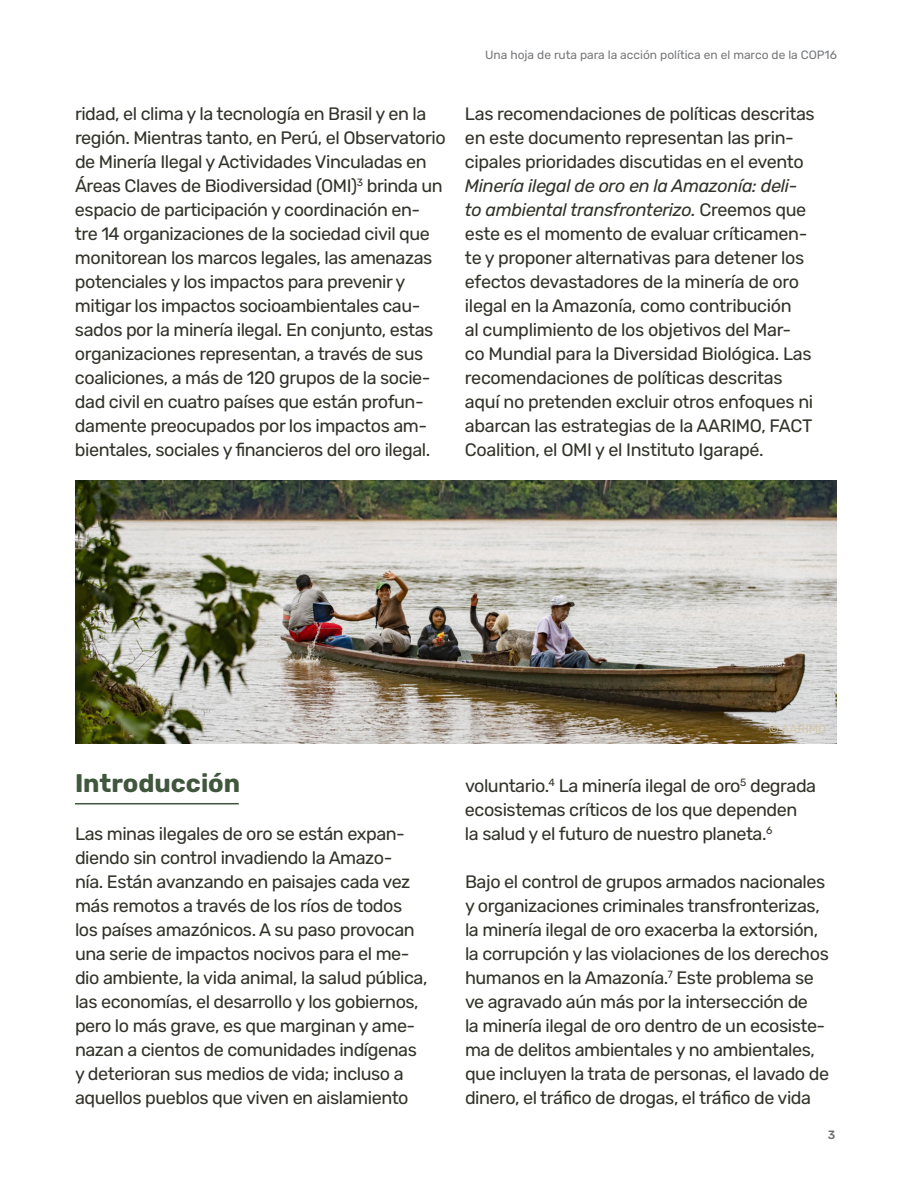
<style>
.page{position:relative;width:918px;height:1188px;background:#fff}
.page>*{position:absolute;margin:0;border:0;box-sizing:border-box;transform-origin:0 0}
.t1{font:700 25.5px "Rubik";color:#40573d}
.t2{font:18px/24px "Rubik";letter-spacing:-.025em;color:#33332b}
.t3{font:12px "Rubik";color:#76787b}
.t4{font:12px "Rubik";color:#d4c7ad}
.t5{font:500 12px "Rubik";color:#6c6d70}
.s1{font-style:italic}
</style>
<div class="page">
<img style="left:75px;top:480px;width:762px;height:264px">
<hr style="left:75px;top:803px;width:164px;height:1px;background:#40573d">
<p class="t3" style="left:485px;top:48px;width:353px">Una hoja de ruta para la acción política en el marco de la COP16</p>
<p class="t2" style="left:75px;top:102px;width:372px">ridad, el clima y la tecnología en Brasil y en la región. Mientras tanto, en Perú, el Observatorio de Minería Ilegal y Actividades Vinculadas en Áreas Claves de Biodiversidad (OMI)<sup>3</sup> brinda un espacio de participación y coordinación en&shy;tre 14 organizaciones de la sociedad civil que monitorean los marcos legales, las amenazas potenciales y los impactos para prevenir y mitigar los impactos socioambientales cau&shy;sados por la minería ilegal. En conjunto, estas organizaciones representan, a través de sus coaliciones, a más de 120 grupos de la socie&shy;dad civil en cuatro países que están profun&shy;damente preocupados por los impactos am&shy;bientales, sociales y financieros del oro ilegal.</p>
<p class="t2" style="left:465px;top:102px;width:351px">Las recomendaciones de políticas descritas en este documento representan las prin&shy;cipales prioridades discutidas en el evento</p>
<p class="t2" style="left:465px;top:174px;width:350px"><span class="s1">Minería ilegal de oro en la Amazonía: deli&shy;to ambiental transfronterizo.</span> Creemos que este es el momento de evaluar críticamen&shy;te y proponer alternativas para detener los efectos devastadores de la minería de oro ilegal en la Amazonía, como contribución<br>al cumplimiento de los objetivos del Mar&shy;co Mundial para la Diversidad Biológica. Las recomendaciones de políticas descritas aquí no pretenden excluir otros enfoques ni abarcan las estrategias de la AARIMO, FACT Coalition, el OMI y el Instituto Igarapé.</p>
<h1 class="t1" style="left:75px;top:768px;width:167px">Introducción</h1>
<p class="t2" style="left:75px;top:822px;width:354px">Las minas ilegales de oro se están expan&shy;diendo sin control invadiendo la Amazo-<br>nía. Están avanzando en paisajes cada vez más remotos a través de los ríos de todos los países amazónicos. A su paso provocan una serie de impactos nocivos para el me&shy;dio ambiente, la vida animal, la salud pública, las economías, el desarrollo y los gobiernos, pero lo más grave, es que marginan y ame&shy;nazan a cientos de comunidades indígenas y deterioran sus medios de vida; incluso a aquellos pueblos que viven en aislamiento</p>
<p class="t4" style="left:769px;top:722px;width:59px">© AARIMO</p>
<p class="t2" style="left:465px;top:774px;width:353px">voluntario.<sup>4</sup> La minería ilegal de oro<sup>5</sup> degrada ecosistemas críticos de los que dependen<br>la salud y el futuro de nuestro planeta.<sup>6</sup></p>
<p class="t2" style="left:465px;top:870px;width:366px">Bajo el control de grupos armados nacionales y organizaciones criminales transfronterizas, la minería ilegal de oro exacerba la extorsión, la corrupción y las violaciones de los derechos humanos en la Amazonía.<sup>7</sup> Este problema se ve agravado aún más por la intersección de<br>la minería ilegal de oro dentro de un ecosiste&shy;ma de delitos ambientales y no ambientales, que incluyen la trata de personas, el lavado de dinero, el tráfico de drogas, el tráfico de vida</p>
<p class="t5" style="left:828px;top:1128px;width:9px">3</p>
</div>
